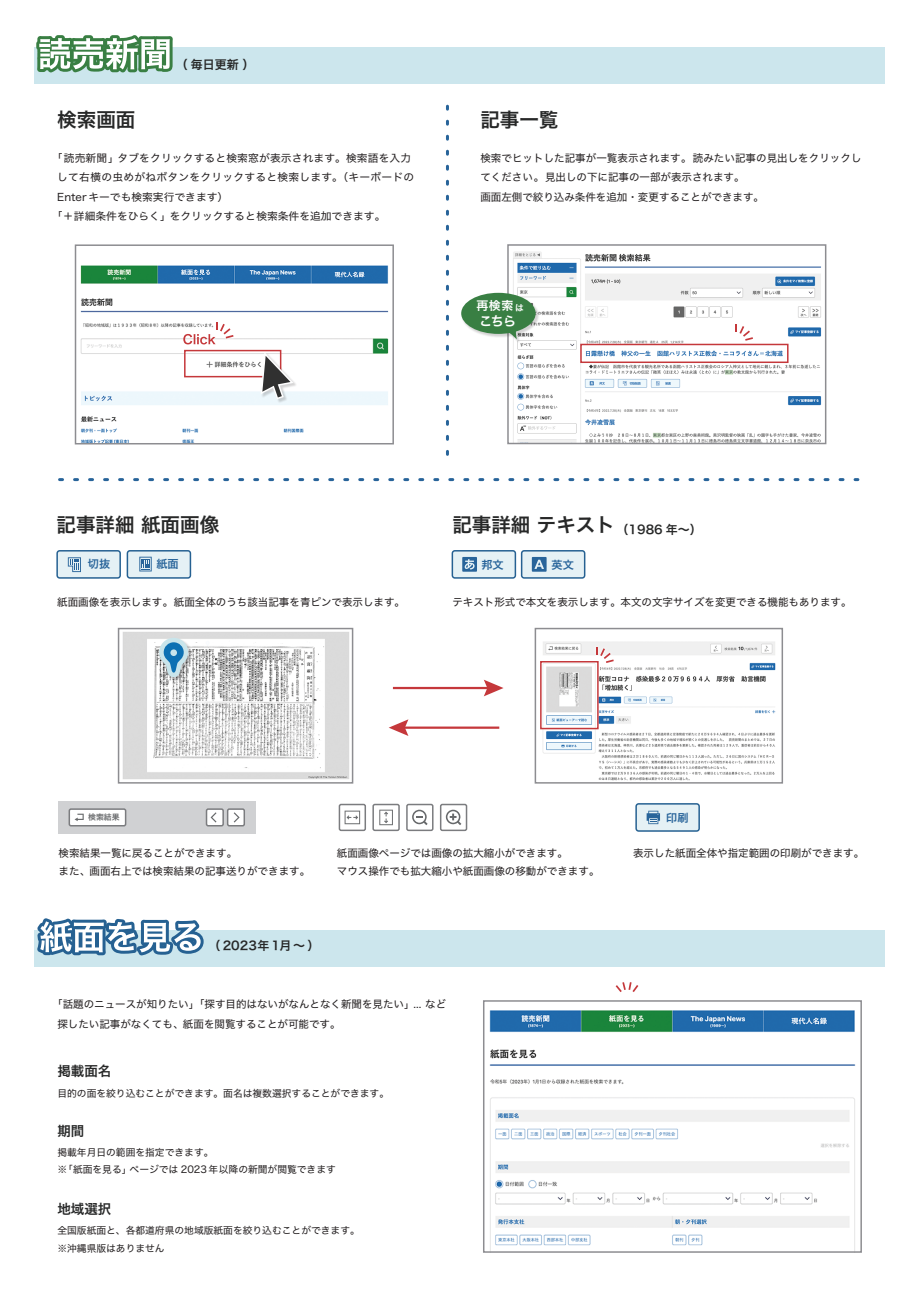
<style>
.page{position:relative;width:919px;height:1289px;background:#fff}
.page>*{position:absolute;margin:0;border:0;box-sizing:border-box;transform-origin:0 0}
.t1{font:19.5px "Hiragino Sans W6";color:#272828}
.t2{font:13.5px "Hiragino Sans W6";color:#272828}
.t3{font:13.05px "Hiragino Sans W6";color:#fff}
.t4{font:12px "Hiragino Sans W6";color:#272828}
.t5{font:11.85px "Hiragino Sans W6";color:#fff}
.t6{font:11.1px "Hiragino Sans W6";color:#28649a}
.t7{font:10.5px/19.5px "Hiragino Sans W4";color:#231f20}
.t8{font:10.5px "Hiragino Sans W4";letter-spacing:.025em;color:#231f20}
.t9{font:9.75px "Hiragino Sans W4";color:#231f20}
.t10{font:7.95px "Hiragino Sans W6";color:#67696b}
.s1{font-size:8.7px}
</style>
<div class="page">
<img style="left:489px;top:1010px;width:367px;height:239px">
<div style="left:483px;top:1000px;width:378px;height:252px;border:2px solid #8d8d91"></div>
<div style="left:34px;top:47px;width:850px;height:37px;background:#cce6ed"></div>
<div style="left:34px;top:930px;width:850px;height:37px;background:#cce6ed"></div>
<svg style="left:36px;top:35px;width:137px;height:37px;background:#9abea1"></svg>
<svg style="left:37px;top:918px;width:167px;height:37px"></svg>
<div style="left:452px;top:551px;width:63px;height:27px;background:#e5f1f5;border-radius:3px"></div>
<div style="left:451px;top:550px;width:65px;height:28px;border:2px solid #266192;border-radius:3px"></div>
<svg style="left:462px;top:557px;width:15px;height:14px"></svg>
<div style="left:521px;top:551px;width:63px;height:27px;background:#e5f1f5;border-radius:3px"></div>
<div style="left:521px;top:550px;width:64px;height:28px;border:2px solid #266192;border-radius:3px"></div>
<svg style="left:532px;top:557px;width:14px;height:14px"></svg>
<div style="left:57px;top:551px;width:63px;height:27px;background:#e5f1f5;border-radius:3px"></div>
<div style="left:56px;top:550px;width:65px;height:28px;border:2px solid #266192;border-radius:3px"></div>
<svg style="left:68px;top:557px;width:13px;height:15px"></svg>
<div style="left:127px;top:551px;width:63px;height:27px;background:#e5f1f5;border-radius:3px"></div>
<div style="left:127px;top:550px;width:64px;height:28px;border:2px solid #266192;border-radius:3px"></div>
<svg style="left:139px;top:556px;width:13px;height:15px"></svg>
<img style="left:122px;top:632px;width:227px;height:147px">
<div style="left:118px;top:627px;width:235px;height:156px;border:2px solid #8d8d91"></div>
<img style="left:158px;top:637px;width:35px;height:45px">
<svg style="left:159px;top:637px;width:29px;height:40px"></svg>
<div style="left:372px;top:803px;width:28px;height:28px;border:2px solid #7b7c7f;border-radius:2px"></div>
<svg style="left:379px;top:809px;width:14px;height:16px"></svg>
<div style="left:440px;top:803px;width:27px;height:28px;border:2px solid #7b7c7f;border-radius:2px"></div>
<svg style="left:445px;top:809px;width:16px;height:16px"></svg>
<div style="left:406px;top:803px;width:27px;height:28px;border:2px solid #7b7c7f;border-radius:2px"></div>
<svg style="left:412px;top:809px;width:15px;height:16px"></svg>
<div style="left:338px;top:803px;width:28px;height:28px;border:2px solid #7b7c7f;border-radius:2px"></div>
<svg style="left:344px;top:810px;width:16px;height:14px"></svg>
<div style="left:636px;top:803px;width:63px;height:28px;background:#e5f1f5;border-radius:3px"></div>
<div style="left:635px;top:803px;width:64px;height:28px;border:2px solid #266192;border-radius:3px"></div>
<svg style="left:646px;top:810px;width:14px;height:14px"></svg>
<div style="left:59px;top:801px;width:197px;height:32px;background:#d0d1d3"></div>
<div style="left:69px;top:809px;width:57px;height:16px;background:#fff;border-radius:2px"></div>
<div style="left:69px;top:808px;width:57px;height:18px;border:2px solid #7b7c7f;border-radius:2px"></div>
<svg style="left:75px;top:813px;width:9px;height:8px"></svg>
<div style="left:228px;top:809px;width:16px;height:16px;background:#fff;border-radius:2px"></div>
<div style="left:227px;top:808px;width:18px;height:18px;border:2px solid #7b7c7f;border-radius:2px"></div>
<svg style="left:234px;top:812px;width:5px;height:10px"></svg>
<div style="left:206px;top:809px;width:17px;height:16px;background:#fff;border-radius:2px"></div>
<div style="left:206px;top:808px;width:18px;height:18px;border:2px solid #7b7c7f;border-radius:2px"></div>
<svg style="left:210px;top:812px;width:6px;height:10px"></svg>
<svg style="left:446px;top:106px;width:3px;height:350px"></svg>
<svg style="left:60px;top:478px;width:797px;height:3px"></svg>
<img style="left:80px;top:265px;width:309px;height:176px">
<div style="left:75px;top:244px;width:319px;height:200px;border:2px solid #8d8d91"></div>
<div style="left:184px;top:350px;width:97px;height:27px;border:2px solid #c5383b"></div>
<img style="left:260px;top:351px;width:38px;height:53px">
<svg style="left:260px;top:352px;width:33px;height:47px"></svg>
<img style="left:211px;top:318px;width:27px;height:25px">
<svg style="left:183px;top:322px;width:50px;height:22px"></svg>
<img style="left:513px;top:252px;width:309px;height:189px">
<div style="left:507px;top:244px;width:319px;height:200px;border:2px solid #8d8d91"></div>
<img style="left:494px;top:292px;width:46px;height:52px">
<svg style="left:461px;top:293px;width:74px;height:46px"></svg>
<div style="left:580px;top:344px;width:208px;height:19px;border:2px solid #c5383b"></div>
<img style="left:730px;top:320px;width:27px;height:25px">
<svg style="left:735px;top:324px;width:18px;height:17px"></svg>
<img style="left:540px;top:642px;width:236px;height:138px">
<div style="left:534px;top:627px;width:249px;height:156px;border:2px solid #8d8d91"></div>
<div style="left:540px;top:661px;width:58px;height:68px;border:2px solid #c5383b"></div>
<img style="left:591px;top:642px;width:27px;height:25px">
<svg style="left:596px;top:647px;width:17px;height:16px"></svg>
<svg style="left:615px;top:982px;width:23px;height:10px"></svg>
<hr style="left:393px;top:687px;width:97px;height:2px;background:#c5383b">
<svg style="left:483px;top:679px;width:20px;height:17px"></svg>
<hr style="left:402px;top:726px;width:97px;height:2px;background:#c5383b">
<svg style="left:389px;top:719px;width:19px;height:17px"></svg>
<h1 class="t1" style="left:57px;top:102px;width:80px">検索画面</h1>
<p class="t4" style="left:176px;top:53px;width:80px">（毎日更新）</p>
<p class="t7" style="left:52px;top:147px;width:361px">「読売新聞」タブをクリックすると検索窓が表示されます。検索語を入力</p>
<p class="t8" style="left:57px;top:168px;width:358px">して右横の虫めがねボタンをクリックすると検索します。（キーボードの</p>
<p class="t7" style="left:57px;top:186px;width:172px">Enterキーでも検索実行できます）</p>
<p class="t7" style="left:52px;top:206px;width:335px">「＋詳細条件をひらく」をクリックすると検索条件を追加できます。</p>
<h1 class="t1" style="left:480px;top:102px;width:79px">記事一覧</h1>
<p class="t7" style="left:480px;top:147px;width:382px">検索でヒットした記事が一覧表示されます。読みたい記事の見出しをクリックしてください。見出しの下に記事の一部が表示されます。<br>画面左側で絞り込み条件を追加・変更することができます。</p>
<p class="t5" style="left:476px;top:294px;width:49px">再検索<span class="s1">は</span></p>
<p class="t3" style="left:479px;top:309px;width:39px">こちら</p>
<h1 class="t1" style="left:57px;top:507px;width:164px">記事詳細 紙面画像</h1>
<h1 class="t1" style="left:452px;top:507px;width:164px">記事詳細 テキスト</h1>
<p class="t6" style="left:88px;top:554px;width:24px">切抜</p>
<p class="t6" style="left:156px;top:554px;width:24px">紙面</p>
<p class="t6" style="left:481px;top:554px;width:24px">邦文</p>
<p class="t6" style="left:551px;top:554px;width:24px">英文</p>
<p class="t4" style="left:616px;top:518px;width:87px">（1986 年～）</p>
<p class="t7" style="left:57px;top:591px;width:349px">紙面画像を表示します。紙面全体のうち該当記事を青ピンで表示します。</p>
<p class="t7" style="left:452px;top:591px;width:401px">テキスト形式で本文を表示します。本文の文字サイズを変更できる機能もあります。</p>
<p class="t10" style="left:88px;top:809px;width:33px">検索結果</p>
<p class="t6" style="left:666px;top:807px;width:24px">印刷</p>
<p class="t7" style="left:59px;top:843px;width:253px;line-height:18px">検索結果一覧に戻ることができます。<br>また、画面右上では検索結果の記事送りができます。</p>
<p class="t7" style="left:633px;top:843px;width:232px">表示した紙面全体や指定範囲の印刷ができます。</p>
<p class="t7" style="left:337px;top:843px;width:264px;line-height:18px">紙面画像ページでは画像の拡大縮小ができます。<br>マウス操作でも拡大縮小や紙面画像の移動ができます。</p>
<p class="t4" style="left:208px;top:934px;width:113px">（ 2023年1月～）</p>
<p class="t7" style="left:57px;top:994px;width:390px;text-indent:-5px">「話題のニュースが知りたい」「探す目的はないがなんとなく新聞を見たい」... など探したい記事がなくても、紙面を閲覧することが可能です。</p>
<p class="t2" style="left:57px;top:1058px;width:55px">掲載面名</p>
<p class="t9" style="left:57px;top:1084px;width:333px">目的の面を絞り込むことができます。面名は複数選択することができます。</p>
<p class="t2" style="left:57px;top:1118px;width:28px">期間</p>
<p class="t9" style="left:57px;top:1143px;width:157px">掲載年月日の範囲を指定できます。</p>
<p class="t9" style="left:57px;top:1160px;width:280px">※「紙面を見る」ページでは 2023年以降の新聞が閲覧できます</p>
<p class="t2" style="left:57px;top:1196px;width:55px">地域選択</p>
<p class="t9" style="left:57px;top:1221px;width:304px">全国版紙面と、各都道府県の地域版紙面を絞り込むことができます。</p>
<p class="t9" style="left:57px;top:1239px;width:109px">※沖縄県版はありません</p>
</div>
